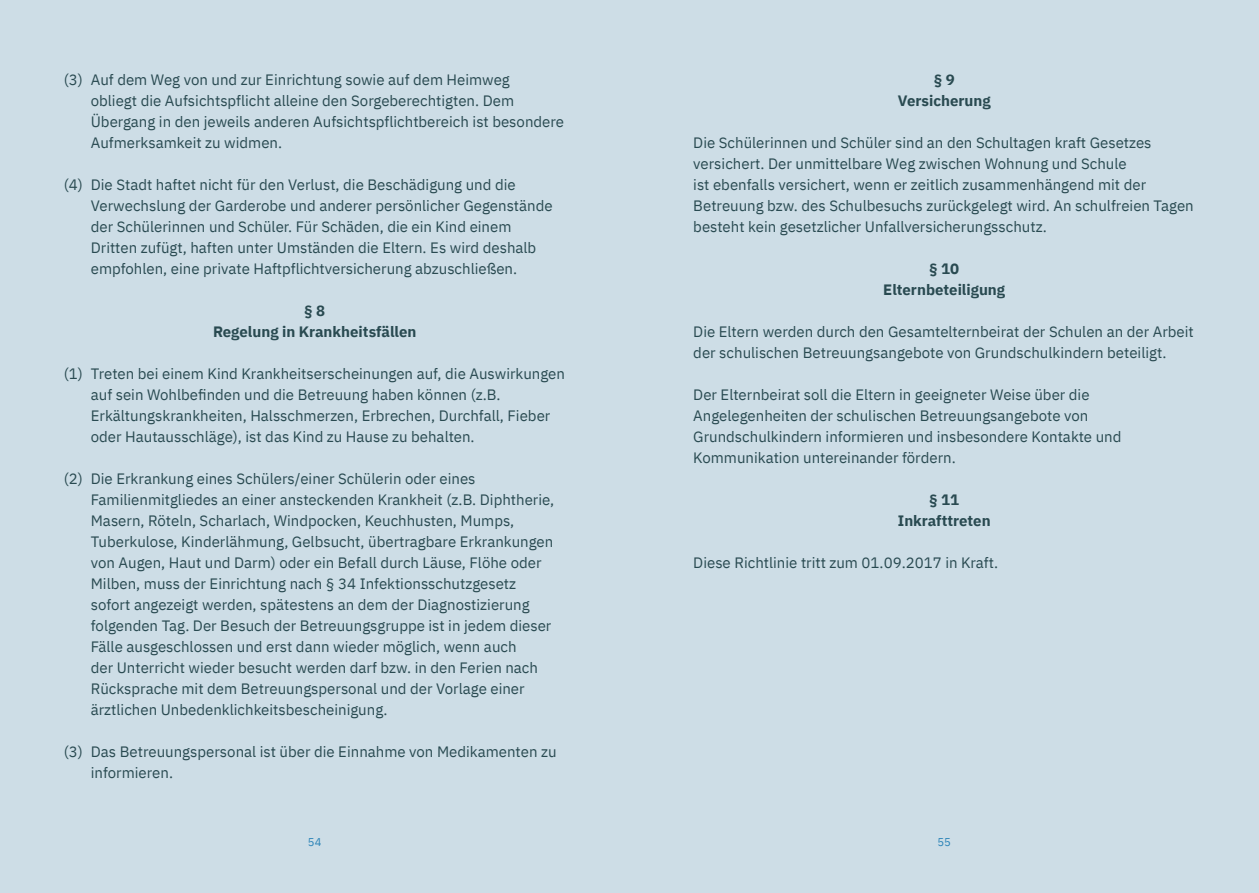
<style>
.page{position:relative;width:1259px;height:893px;background:#fff}
.page>*{position:absolute;margin:0;border:0;box-sizing:border-box;transform-origin:0 0}
.Fließtext_M{font:15px/21px "IBM Plex Sans";color:#294a51}
.Fließtext_M-2{font:700 15px/21px "IBM Plex Sans";color:#294a51;text-align:center}
.t1{font:11.25px "IBM Plex Sans";color:#2a83b7}
</style>
<div class="page">
<div style="left:629px;top:0;width:630px;height:893px;background:#cddde6"></div>
<div style="left:0;top:0;width:629px;height:893px;background:#cddde6"></div>
<p class="Fließtext_M" style="left:91px;top:68px;width:475px;text-indent:-27px">(3) Auf dem Weg von und zur Einrichtung sowie auf dem Heimweg<br>obliegt die Aufsichtspflicht alleine den Sorgeberechtigten. Dem Übergang in den jeweils anderen Aufsichtspflichtbereich ist besondere Aufmerksamkeit zu widmen.</p>
<p class="Fließtext_M" style="left:91px;top:173px;width:463px;text-indent:-27px">(4) Die Stadt haftet nicht für den Verlust, die Beschädigung und die Verwechslung der Garderobe und anderer persönlicher Gegenstände der Schülerinnen und Schüler. Für Schäden, die ein Kind einem Dritten zufügt, haften unter Umständen die Eltern. Es wird deshalb empfohlen, eine private Haftpflichtversicherung abzuschließen.</p>
<p class="Fließtext_M-2" style="left:213px;top:299px;width:205px">§ 8<br>Regelung in Krankheitsfällen</p>
<p class="Fließtext_M" style="left:91px;top:362px;width:476px;text-indent:-27px">(1) Treten bei einem Kind Krankheitserscheinungen auf, die Auswirkungen auf sein Wohlbefinden und die Betreuung haben können (z.B.<br>Erkältungskrankheiten, Halsschmerzen, Erbrechen, Durchfall, Fieber oder Hautausschläge), ist das Kind zu Hause zu behalten.</p>
<p class="Fließtext_M" style="left:91px;top:467px;width:465px;text-indent:-27px">(2) Die Erkrankung eines Schülers/einer Schülerin oder eines Familienmitgliedes an einer ansteckenden Krankheit (z.B. Diphtherie, Masern, Röteln, Scharlach, Windpocken, Keuchhusten, Mumps, Tuberkulose, Kinderlähmung, Gelbsucht, übertragbare Erkrankungen von Augen, Haut und Darm) oder ein Befall durch Läuse, Flöhe oder Milben, muss der Einrichtung nach § 34 Infektionsschutzgesetz sofort angezeigt werden, spätestens an dem der Diagnostizierung folgenden Tag. Der Besuch der Betreuungsgruppe ist in jedem dieser Fälle ausgeschlossen und erst dann wieder möglich, wenn auch<br>der Unterricht wieder besucht werden darf bzw. in den Ferien nach Rücksprache mit dem Betreuungspersonal und der Vorlage einer ärztlichen Unbedenklichkeitsbescheinigung.</p>
<p class="Fließtext_M" style="left:91px;top:740px;width:467px;text-indent:-27px">(3) Das Betreuungspersonal ist über die Einnahme von Medikamenten zu informieren.</p>
<p class="Fließtext_M-2" style="left:897px;top:68px;width:94px">§ 9<br>Versicherung</p>
<p class="Fließtext_M" style="left:693px;top:131px;width:502px">Die Schülerinnen und Schüler sind an den Schultagen kraft Gesetzes versichert. Der unmittelbare Weg zwischen Wohnung und Schule<br>ist ebenfalls versichert, wenn er zeitlich zusammenhängend mit der Betreuung bzw. des Schulbesuchs zurückgelegt wird. An schulfreien Tagen besteht kein gesetzlicher Unfallversicherungsschutz.</p>
<p class="Fließtext_M-2" style="left:883px;top:257px;width:123px">§ 10<br>Elternbeteiligung</p>
<p class="Fließtext_M" style="left:693px;top:320px;width:502px">Die Eltern werden durch den Gesamtelternbeirat der Schulen an der Arbeit der schulischen Betreuungsangebote von Grundschulkindern beteiligt.</p>
<p class="Fließtext_M" style="left:693px;top:383px;width:430px">Der Elternbeirat soll die Eltern in geeigneter Weise über die Angelegenheiten der schulischen Betreuungsangebote von Grundschulkindern informieren und insbesondere Kontakte und Kommunikation untereinander fördern.</p>
<p class="Fließtext_M-2" style="left:898px;top:488px;width:94px">§ 11<br>Inkrafttreten</p>
<p class="Fließtext_M" style="left:693px;top:551px;width:306px">Diese Richtlinie tritt zum 01.09.2017 in Kraft.</p>
<p class="t1" style="left:308px;top:834px;width:15px">54</p>
<p class="t1" style="left:937px;top:834px;width:15px">55</p>
</div>
